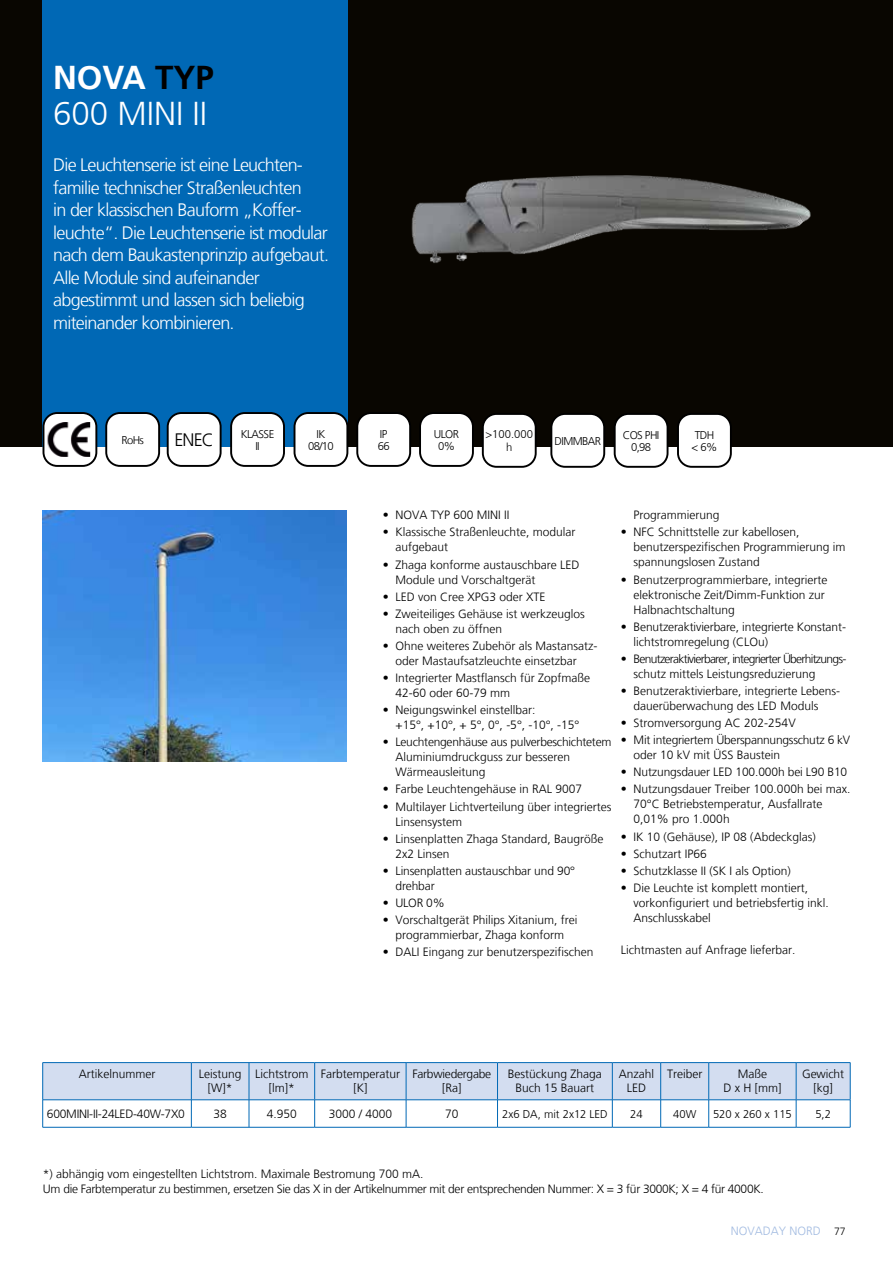
<style>
.page{position:relative;width:893px;height:1263px;background:#fff}
.page>*{position:absolute;margin:0;border:0;box-sizing:border-box;transform-origin:0 0}
.t1{font:300 33px/36px "Frutiger LT";color:#fff}
.t2{font:300 18px/22.5px "Frutiger LT";letter-spacing:-.04em;color:#fff}
.t3{font:300 18px "Frutiger LT";color:#000}
.t4{font:300 12px/15px "Frutiger LT";color:#000}
.t5{font:300 12px/15px "Frutiger LT";letter-spacing:-.025em;color:#000}
.t6{font:300 12px/15px "Frutiger LT";letter-spacing:-.02em;color:#000}
.t7{font:300 12px/15px "Frutiger LT";letter-spacing:-.06em;color:#000}
.t8{font:300 12px "Frutiger LT";color:#a2bbe1}
.t9{font:300 11.25px/12px "Frutiger LT";letter-spacing:-.05em;color:#000;text-align:center}
.t10{font:300 11.25px "Frutiger LT";color:#000}
.s1{font-weight:700}
.s2{font-weight:700;color:#000}
.s3{font-size:10.5px;color:#000}
</style>
<div class="page">
<div style="left:0;top:0;width:893px;height:446px;background:#090601"></div>
<img style="left:411px;top:175px;width:400px;height:88px">
<div style="left:43px;top:0;width:305px;height:446px;background:#0068b5"></div>
<div style="left:357px;top:413px;width:53px;height:53px;background:#fff;border-radius:14px"></div>
<div style="left:356px;top:412px;width:55px;height:55px;border:2px solid #000;border-radius:14px"></div>
<div style="left:43px;top:413px;width:53px;height:53px;background:#fff;border-radius:14px"></div>
<img style="left:47px;top:422px;width:43px;height:35px">
<div style="left:43px;top:412px;width:54px;height:55px;border:2px solid #000;border-radius:14px"></div>
<div style="left:294px;top:413px;width:53px;height:53px;background:#fff;border-radius:14px"></div>
<div style="left:294px;top:412px;width:54px;height:55px;border:2px solid #000;border-radius:14px"></div>
<div style="left:106px;top:413px;width:53px;height:53px;background:#fff;border-radius:14px"></div>
<div style="left:105px;top:412px;width:55px;height:55px;border:2px solid #000;border-radius:14px"></div>
<div style="left:420px;top:413px;width:53px;height:53px;background:#fff;border-radius:14px"></div>
<div style="left:419px;top:412px;width:55px;height:55px;border:2px solid #000;border-radius:14px"></div>
<div style="left:231px;top:413px;width:53px;height:53px;background:#fff;border-radius:14px"></div>
<div style="left:230px;top:412px;width:55px;height:55px;border:2px solid #000;border-radius:14px"></div>
<div style="left:615px;top:414px;width:53px;height:53px;background:#fff;border-radius:14px"></div>
<div style="left:614px;top:413px;width:54px;height:55px;border:2px solid #000;border-radius:14px"></div>
<img style="left:43px;top:510px;width:304px;height:251px">
<div style="left:168px;top:413px;width:53px;height:53px;background:#fff;border-radius:14px"></div>
<div style="left:167px;top:412px;width:55px;height:55px;border:2px solid #000;border-radius:14px"></div>
<div style="left:483px;top:414px;width:53px;height:53px;background:#fff;border-radius:14px"></div>
<div style="left:482px;top:413px;width:55px;height:55px;border:2px solid #000;border-radius:14px"></div>
<div style="left:551px;top:414px;width:53px;height:53px;background:#fff;border-radius:14px"></div>
<div style="left:550px;top:413px;width:55px;height:55px;border:2px solid #000;border-radius:14px"></div>
<div style="left:678px;top:414px;width:53px;height:53px;background:#fff;border-radius:14px"></div>
<div style="left:677px;top:413px;width:55px;height:55px;border:2px solid #000;border-radius:14px"></div>
<hr style="left:43px;top:1127px;width:148px;height:1px;background:#0068b5">
<hr style="left:191px;top:1127px;width:58px;height:1px;background:#0068b5">
<hr style="left:249px;top:1127px;width:66px;height:1px;background:#0068b5">
<hr style="left:315px;top:1127px;width:91px;height:1px;background:#0068b5">
<hr style="left:406px;top:1127px;width:91px;height:1px;background:#0068b5">
<hr style="left:497px;top:1127px;width:115px;height:1px;background:#0068b5">
<hr style="left:612px;top:1127px;width:49px;height:1px;background:#0068b5">
<hr style="left:661px;top:1127px;width:48px;height:1px;background:#0068b5">
<hr style="left:709px;top:1127px;width:87px;height:1px;background:#0068b5">
<hr style="left:796px;top:1127px;width:54px;height:1px;background:#0068b5">
<svg style="left:42px;top:1062px;width:809px;height:65px"></svg>
<h1 class="t1" style="left:53px;top:60px;width:162px"><span class="s1">NOVA</span> <span class="s2">TYP<br></span>600 MINI II</h1>
<p class="t2" style="left:53px;top:154px;width:277px">Die Leuchtenserie ist eine Leuchten&shy;familie technischer Straßenleuchten<br>in der klassischen Bauform „Koffer&shy;leuchte“. Die Leuchtenserie ist modular nach dem Baukastenprinzip aufgebaut.<br>Alle Module sind aufeinander abgestimmt und lassen sich beliebig miteinander kombinieren.</p>
<p class="t9" style="left:121px;top:434px;width:24px">RoHs</p>
<p class="t9" style="left:434px;top:428px;width:27px">ULOR<br>0%</p>
<p class="t9" style="left:241px;top:428px;width:35px">KLASSE<br>II</p>
<p class="t9" style="left:623px;top:429px;width:38px">COS PHI</p>
<p class="t9" style="left:308px;top:428px;width:27px">IK<br>08/10</p>
<p class="t9" style="left:378px;top:428px;width:13px;text-align:left">IP<br>66</p>
<p class="t9" style="left:486px;top:427px;width:49px;line-height:13.5px">&gt;100.000 h</p>
<p class="t9" style="left:554px;top:435px;width:48px">DIMMBAR</p>
<p class="t9" style="left:692px;top:429px;width:27px;text-align:left">TDH &lt; 6%</p>
<h2 class="t3" style="left:174px;top:430px;width:41px">ENEC</h2>
<p class="t9" style="left:631px;top:441px;width:22px">0,98</p>
<p class="t4" style="left:383px;top:508px;width:128px">• NOVA TYP 600 MINI II</p>
<p class="t4" style="left:395px;top:525px;width:182px;text-indent:-13px">• Klassische Straßenleuchte, modular aufgebaut</p>
<p class="t4" style="left:395px;top:557px;width:186px;text-indent:-13px">• Zhaga konforme austauschbare LED<br>Module und Vorschaltgerät</p>
<p class="t4" style="left:383px;top:589px;width:164px">• LED von Cree XPG3 oder XTE</p>
<p class="t4" style="left:395px;top:606px;width:191px;text-indent:-13px">• Zweiteiliges Gehäuse ist werkzeuglos nach oben zu öffnen</p>
<p class="t4" style="left:395px;top:638px;width:204px;text-indent:-13px">• Ohne weiteres Zubehör als Mastansatz&shy;oder Mastaufsatzleuchte einsetzbar</p>
<p class="t4" style="left:395px;top:671px;width:196px;text-indent:-13px">• Integrierter Mastflansch für Zopfmaße<br>42-60 oder 60-79 mm</p>
<p class="t4" style="left:395px;top:703px;width:185px;text-indent:-13px">• Neigungswinkel einstellbar:<br>+15°, +10°, + 5°, 0°, -5°, -10°, -15°</p>
<p class="t4" style="left:395px;top:735px;width:217px;text-indent:-13px">• Leuchtengenhäuse aus pulverbeschichtetem<br>Aluminiumdruckguss zur besseren<br>Wärmeausleitung</p>
<p class="t4" style="left:383px;top:782px;width:201px">• Farbe Leuchtengehäuse in RAL 9007</p>
<p class="t4" style="left:395px;top:799px;width:217px;text-indent:-13px">• Multilayer Lichtverteilung über integriertes<br>Linsensystem</p>
<p class="t4" style="left:395px;top:831px;width:210px;text-indent:-13px">• Linsenplatten Zhaga Standard, Baugröße<br>2x2 Linsen</p>
<p class="t4" style="left:395px;top:863px;width:181px;text-indent:-13px">• Linsenplatten austauschbar und 90° drehbar</p>
<p class="t4" style="left:383px;top:895px;width:63px">• ULOR 0%</p>
<p class="t4" style="left:383px;top:913px;width:196px;text-align:center">• Vorschaltgerät Philips Xitanium, frei programmierbar, Zhaga konform</p>
<p class="t4" style="left:383px;top:945px;width:212px">• DALI Eingang zur benutzerspezifischen</p>
<p class="t4" style="left:634px;top:508px;width:88px">Programmierung</p>
<p class="t4" style="left:634px;top:525px;width:214px;text-indent:-13px">• NFC Schnittstelle zur kabellosen, benutzerspezifischen Programmierung im spannungslosen Zustand</p>
<p class="t4" style="left:634px;top:572px;width:195px;text-indent:-13px">• Benutzerprogrammierbare, integrierte elektronische Zeit/Dimm-Funktion zur<br>Halbnachtschaltung</p>
<p class="t4" style="left:634px;top:619px;width:214px;text-indent:-13px">• Benutzeraktivierbare, integrierte Konstant&shy;lichtstromregelung (CLOu)</p>
<p class="t7" style="left:634px;top:651px;width:214px;text-indent:-13px">• Benutzeraktivierbarer, integrierter Überhitzungs&shy;schutz mittels Leistungsreduzierung</p>
<p class="t4" style="left:634px;top:683px;width:208px;text-indent:-13px">• Benutzeraktivierbare, integrierte Lebens&shy;dauerüberwachung des LED Moduls</p>
<p class="t4" style="left:621px;top:715px;width:176px">• Stromversorgung AC 202-254V</p>
<p class="t6" style="left:634px;top:733px;width:218px;text-indent:-13px">• Mit integriertem Überspannungsschutz 6 kV oder 10 kV mit ÜSS Baustein</p>
<p class="t4" style="left:621px;top:765px;width:228px">• Nutzungsdauer LED 100.000h bei L90 B10</p>
<p class="t4" style="left:634px;top:782px;width:218px;text-indent:-13px">• Nutzungsdauer Treiber 100.000h bei max.<br>70°C Betriebstemperatur, Ausfallrate<br>0,01% pro 1.000h</p>
<p class="t4" style="left:621px;top:829px;width:196px">• IK 10 (Gehäuse), IP 08 (Abdeckglas)</p>
<p class="t4" style="left:621px;top:846px;width:88px">• Schutzart IP66</p>
<p class="t4" style="left:621px;top:863px;width:172px">• Schutzklasse II (SK I als Option)</p>
<p class="t4" style="left:634px;top:880px;width:197px;text-indent:-13px">• Die Leuchte ist komplett montiert, vorkonfiguriert und betriebsfertig inkl.<br>Anschlusskabel</p>
<p class="t4" style="left:621px;top:942px;width:176px">Lichtmasten auf Anfrage lieferbar.</p>
<p class="t4" style="left:79px;top:1066px;width:78px">Artikelnummer</p>
<p class="t4" style="left:199px;top:1066px;width:44px;line-height:14.4px;text-align:center">Leistung [W]*</p>
<p class="t4" style="left:255px;top:1066px;width:55px;line-height:14.4px;text-align:center">Lichtstrom [lm]*</p>
<p class="t4" style="left:321px;top:1066px;width:81px;line-height:14.4px;text-align:center">Farbtemperatur [K]</p>
<p class="t6" style="left:412px;top:1066px;width:80px;line-height:14.4px;text-align:center">Farbwiedergabe [Ra]</p>
<p class="t4" style="left:508px;top:1066px;width:96px;line-height:14.4px;text-align:center">Bestückung Zhaga<br>Buch 15 Bauart</p>
<p class="t4" style="left:619px;top:1066px;width:37px;line-height:14.4px;text-align:center">Anzahl<br>LED</p>
<p class="t4" style="left:667px;top:1066px;width:37px">Treiber</p>
<p class="t4" style="left:723px;top:1066px;width:60px;line-height:14.4px;text-align:center">Maße<br>D x H [mm]</p>
<p class="t4" style="left:802px;top:1066px;width:43px;line-height:14.4px;text-align:center">Gewicht [kg]</p>
<p class="t6" style="left:47px;top:1106px;width:139px">600MINI-II-24LED-40W-7X0</p>
<p class="t4" style="left:214px;top:1106px;width:15px">38</p>
<p class="t4" style="left:267px;top:1106px;width:32px">4.950</p>
<p class="t4" style="left:329px;top:1106px;width:65px">3000 / 4000</p>
<p class="t4" style="left:445px;top:1106px;width:15px">70</p>
<p class="t10" style="left:502px;top:1107px;width:107px">2x6 DA, mit 2x12 LED</p>
<p class="t9" style="left:630px;top:1108px;width:14px">24</p>
<p class="t9" style="left:673px;top:1108px;width:25px">40W</p>
<p class="t10" style="left:713px;top:1107px;width:80px">520 x 260 x 115</p>
<p class="t9" style="left:815px;top:1108px;width:17px">5,2</p>
<p class="t5" style="left:43px;top:1167px;width:722px">*) abhängig vom eingestellten Lichtstrom. Maximale Bestromung 700 mA.<br>Um die Farbtemperatur zu bestimmen, ersetzen Sie das X in der Artikelnummer mit der entsprechenden Nummer: X = 3 für 3000K; X = 4 für 4000K.</p>
<p class="t8" style="left:731px;top:1224px;width:116px">NOVADAY NORD <span class="s3">77</span></p>
</div>
